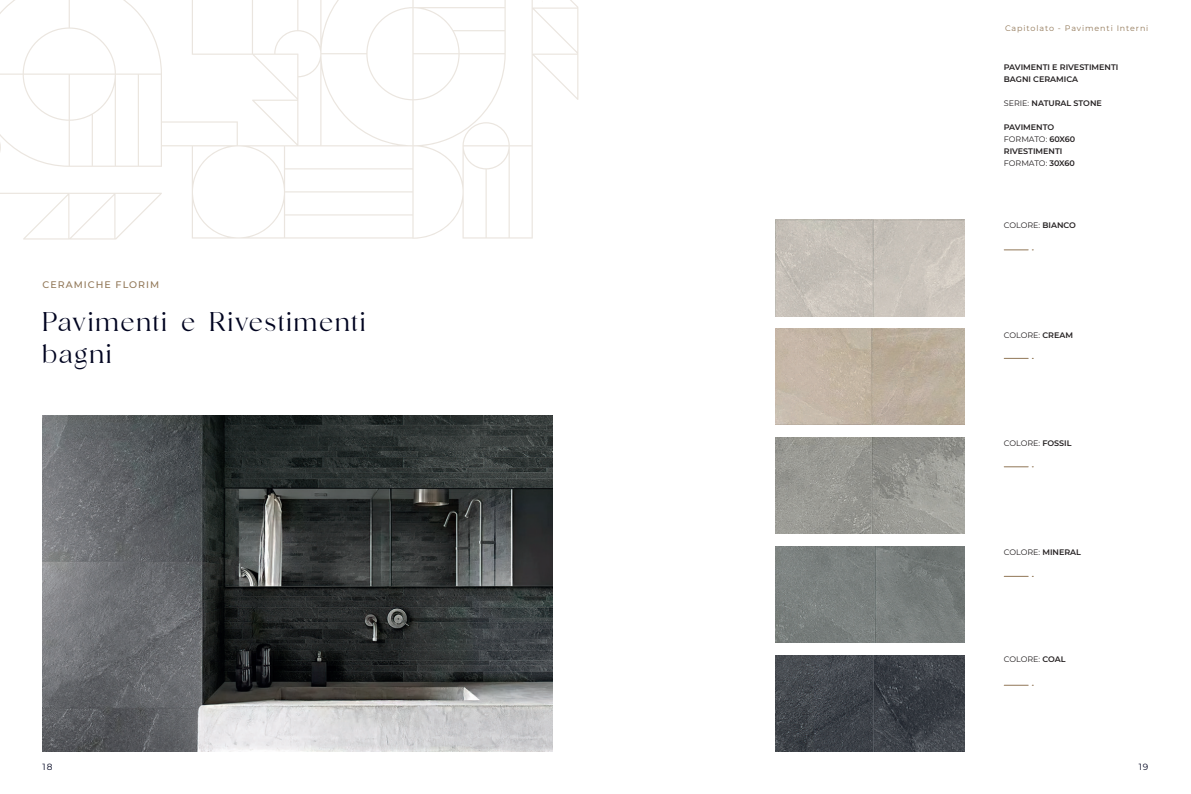
<style>
.page{position:relative;width:1191px;height:794px;background:#fff}
.page>*{position:absolute;margin:0;border:0;box-sizing:border-box;transform-origin:0 0}
.t1{font:30px/32.4px "Vigosamine";letter-spacing:.07em;color:#000420}
.t2{font:500 9.5px "Montserrat";letter-spacing:.11em;color:#917757}
.t3{font:9px "Montserrat";color:#000420}
.t4{font:600 8px/12px "Montserrat";color:#231f20}
.t5{font:8px "Montserrat";color:#231f20}
.t6{font:8px "Montserrat";letter-spacing:.11em;color:#917757}
.s1{font-weight:400}
.s2{font-weight:600}
</style>
<div class="page">
<img style="left:775px;top:220px;width:189px;height:96px">
<img style="left:775px;top:328px;width:189px;height:97px">
<img style="left:775px;top:437px;width:189px;height:97px">
<img style="left:775px;top:546px;width:189px;height:96px">
<img style="left:775px;top:655px;width:189px;height:96px">
<img style="left:43px;top:416px;width:510px;height:335px">
<svg style="left:1004px;top:249px;width:29px;height:1px"></svg>
<svg style="left:1004px;top:358px;width:29px;height:1px"></svg>
<svg style="left:1004px;top:466px;width:29px;height:1px"></svg>
<svg style="left:1004px;top:576px;width:29px;height:1px"></svg>
<svg style="left:1004px;top:685px;width:29px;height:1px"></svg>
<svg style="left:0;top:0;width:578px;height:239px"></svg>
<p class="t6" style="left:1005px;top:23px;width:145px">Capitolato - Pavimenti Interni</p>
<p class="t4" style="left:1003px;top:61px;width:116px">PAVIMENTI E RIVESTIMENTI<br>BAGNI CERAMICA</p>
<p class="t4" style="left:1003px;top:97px;width:99px"><span class="s1">SERIE:</span> NATURAL STONE</p>
<p class="t4" style="left:1003px;top:121px;width:73px">PAVIMENTO<br><span class="s1">FORMATO:</span> 60X60<br>RIVESTIMENTI<br><span class="s1">FORMATO:</span> 30X60</p>
<p class="t2" style="left:43px;top:278px;width:118px">CERAMICHE FLORIM</p>
<h1 class="t1" style="left:43px;top:306px;width:324px">Pavimenti e Rivestimenti bagni</h1>
<p class="t5" style="left:1003px;top:219px;width:74px">COLORE: <span class="s2">BIANCO</span></p>
<p class="t5" style="left:1003px;top:330px;width:71px">COLORE: <span class="s2">CREAM</span></p>
<p class="t5" style="left:1003px;top:437px;width:69px">COLORE: <span class="s2">FOSSIL</span></p>
<p class="t5" style="left:1003px;top:547px;width:79px">COLORE: <span class="s2">MINERAL</span></p>
<p class="t5" style="left:1003px;top:653px;width:63px">COLORE: <span class="s2">COAL</span></p>
<p class="t3" style="left:43px;top:760px;width:11px">18</p>
<p class="t3" style="left:1138px;top:760px;width:11px">19</p>
</div>
